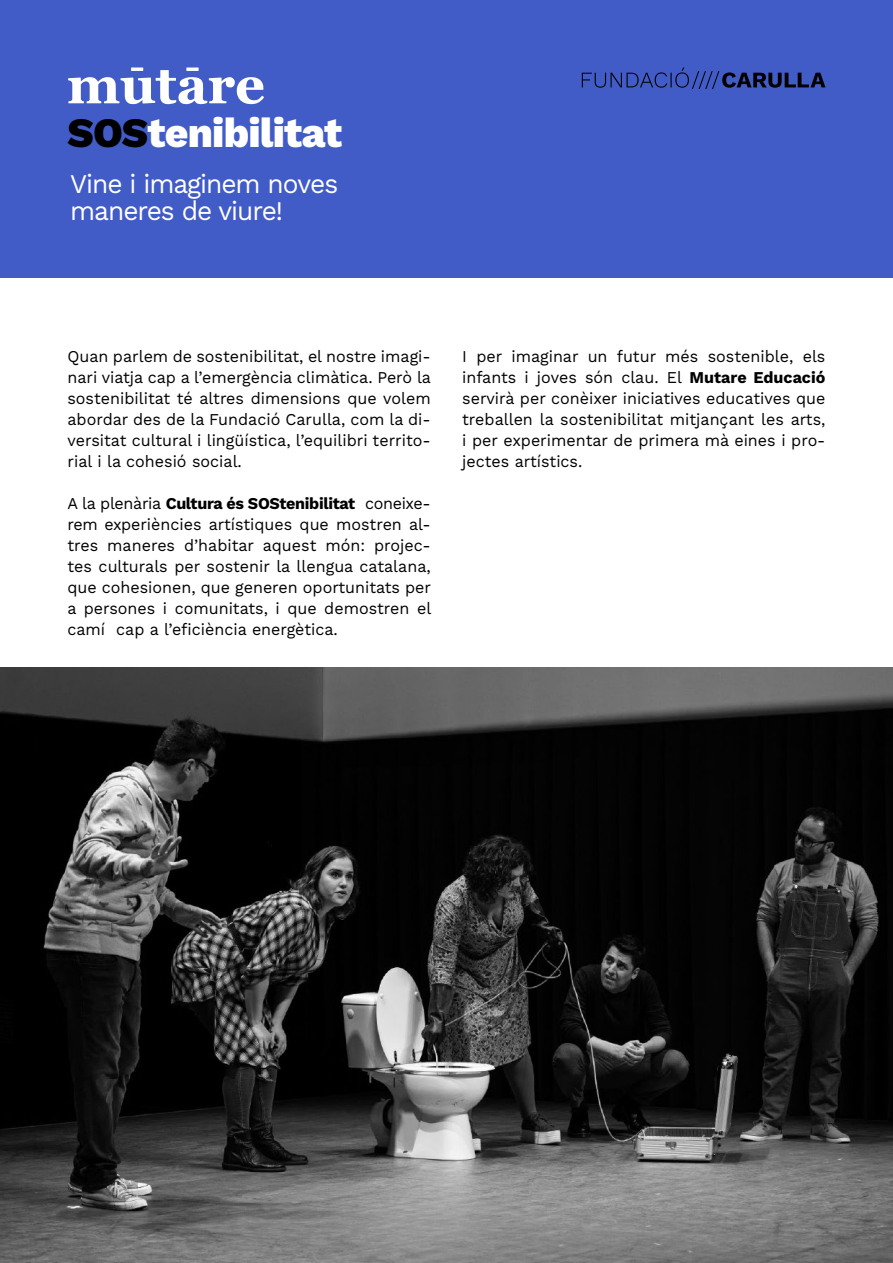
<style>
.page{position:relative;width:893px;height:1263px;background:#fff}
.page>*{position:absolute;margin:0;border:0;box-sizing:border-box;transform-origin:0 0}
.t1{font:800 41.85px "Work Sans";letter-spacing:-.02em;color:#fff}
.t2{font:27px/27px "Work Sans";letter-spacing:-.04em;color:#fff}
.t3{font:16.5px/21px "Work Sans";color:#020000;text-align:justify}
.s1{color:#000}
.s2{font-weight:700}
</style>
<div class="page">
<img style="left:0;top:668px;width:893px;height:595px">
<div style="left:0;top:0;width:893px;height:278px;background:#425cc7"></div>
<svg style="left:68px;top:67px;width:196px;height:37px"></svg>
<svg style="left:582px;top:67px;width:243px;height:22px"></svg>
<h1 class="t1" style="left:68px;top:101px;width:276px"><span class="s1">SOS</span>tenibilitat</h1>
<h2 class="t2" style="left:70px;top:169px;width:270px">Vine i imaginem noves maneres de viure!</h2>
<p class="t3" style="left:68px;top:345px;width:365px">Quan parlem de sostenibilitat, el nostre imagi&shy;nari viatja cap a l’emergència climàtica. Però la sostenibilitat té altres dimensions que volem abordar des de la Fundació Carulla, com la di&shy;versitat cultural i lingüística, l’equilibri territo&shy;rial i la cohesió social.</p>
<p class="t3" style="left:68px;top:492px;width:365px">A la plenària <span class="s2">Cultura és SOStenibilitat</span> coneixe&shy;rem experiències artístiques que mostren al&shy;tres maneres d’habitar aquest món: projec&shy;tes culturals per sostenir la llengua catalana, que cohesionen, que generen oportunitats per a persones i comunitats, i que demostren el camí cap a l’eficiència energètica.</p>
<p class="t3" style="left:462px;top:345px;width:365px">I per imaginar un futur més sostenible, els infants i joves són clau. El <span class="s2">Mutare Educació </span>servirà per conèixer iniciatives educatives que treballen la sostenibilitat mitjançant les arts, i per experimentar de primera mà eines i pro&shy;jectes artístics.</p>
</div>
